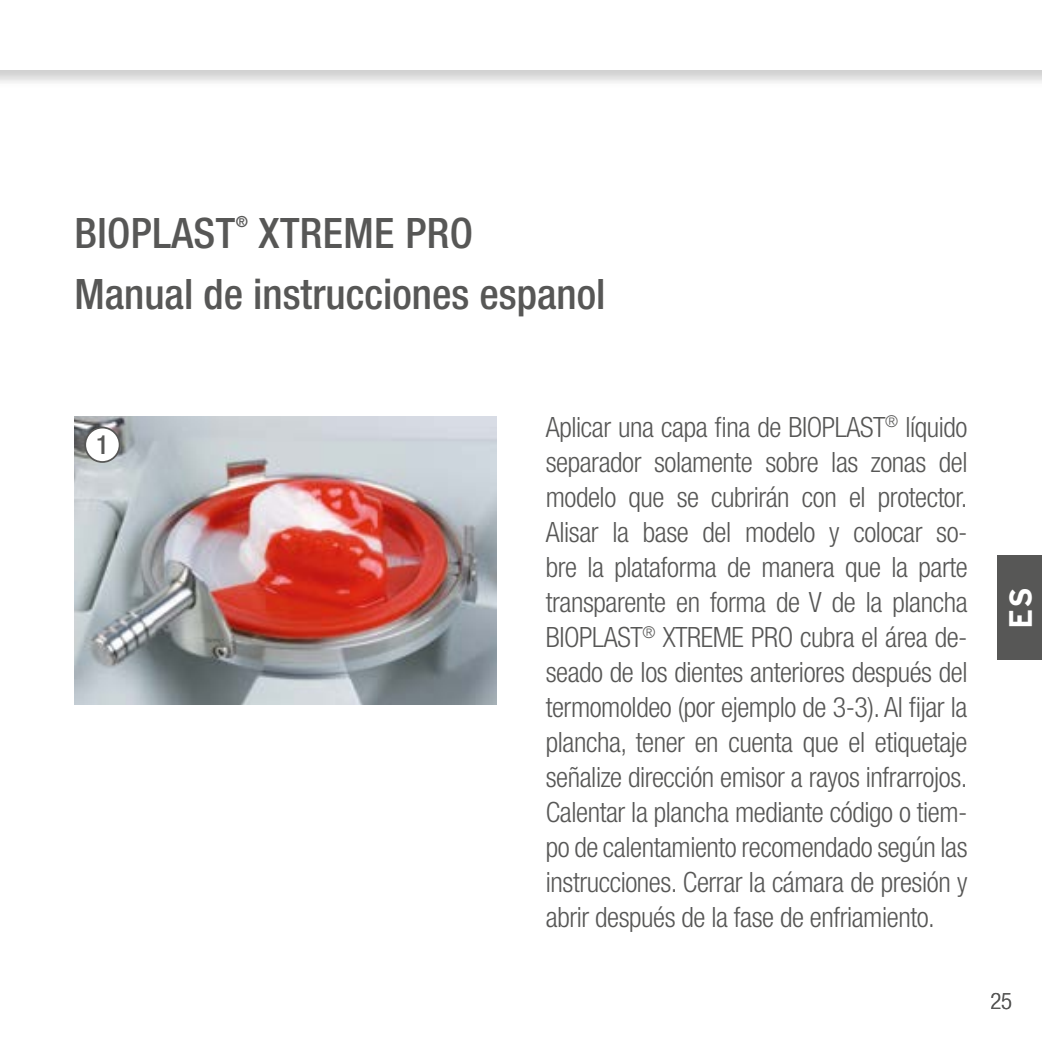
<style>
.page{position:relative;width:1042px;height:1042px;background:#fff}
.page>*{position:absolute;margin:0;border:0;box-sizing:border-box;transform-origin:0 0}
.t1{font:500 condensed 42px/60.2px "Helvetica Neue LT Pro";color:#575756}
.t2{font:700 31.5px "Interstate";color:#fff}
.t3{font:300 condensed 28px/35px "Helvetica Neue LT Pro";letter-spacing:-.015em;color:#575756;text-align:justify}
.t4{font:500 condensed 26.25px "Helvetica Neue LT Pro";color:#575756}
.t5{font:300 condensed 22.75px "Helvetica Neue LT Pro";color:#575756}
.t6{font:500 condensed 15.4px "Helvetica Neue LT Pro";color:#575756}
</style>
<div class="page">
<div style="left:0;top:0;width:1042px;height:158px;background:#000;opacity:.2"></div>
<div style="left:0;top:0;width:1042px;height:69px;background:#fff"></div>
<img style="left:74px;top:417px;width:422px;height:287px">
<div style="left:997px;top:556px;width:45px;height:104px;background:#575756"></div>
<div style="left:85px;top:427px;width:35px;height:35px;background:#fff;border-radius:50%"></div>
<div style="left:84px;top:427px;width:36px;height:36px;border:2px solid #575756;border-radius:50%"></div>
<h1 class="t1" style="left:74px;top:203px;width:162px">BIOPLAST</h1>
<p class="t6" style="left:236px;top:213px;width:14px">®</p>
<h1 class="t1" style="left:74px;top:203px;width:532px;text-indent:184px">XTREME PRO<br>Manual de instrucciones espanol</h1>
<p class="t4" style="left:96px;top:429px;width:14px">1</p>
<p class="t3" style="left:546px;top:409px;width:423px">Aplicar una capa fina de BIOPLAST<sup>®</sup> líquido separador solamente sobre las zonas del modelo que se cubrirán con el protector.<br>Alisar la base del modelo y colocar so&shy;bre la plataforma de manera que la parte transparente en forma de V de la plancha BIOPLAST<sup>®</sup> XTREME PRO cubra el área de&shy;seado de los dientes anteriores después del termomoldeo (por ejemplo de 3-3). Al fijar la plancha, tener en cuenta que el etiquetaje señalize dirección emisor a rayos infrarrojos.<br>Calentar la plancha mediante código o tiem&shy;po de calentamiento recomendado según las instrucciones. Cerrar la cámara de presión y abrir después de la fase de enfriamiento.</p>
<p class="t2" style="left:1003px;top:628px;width:43px;rotate:-90deg">ES</p>
<p class="t5" style="left:990px;top:987px;width:23px">25</p>
</div>
